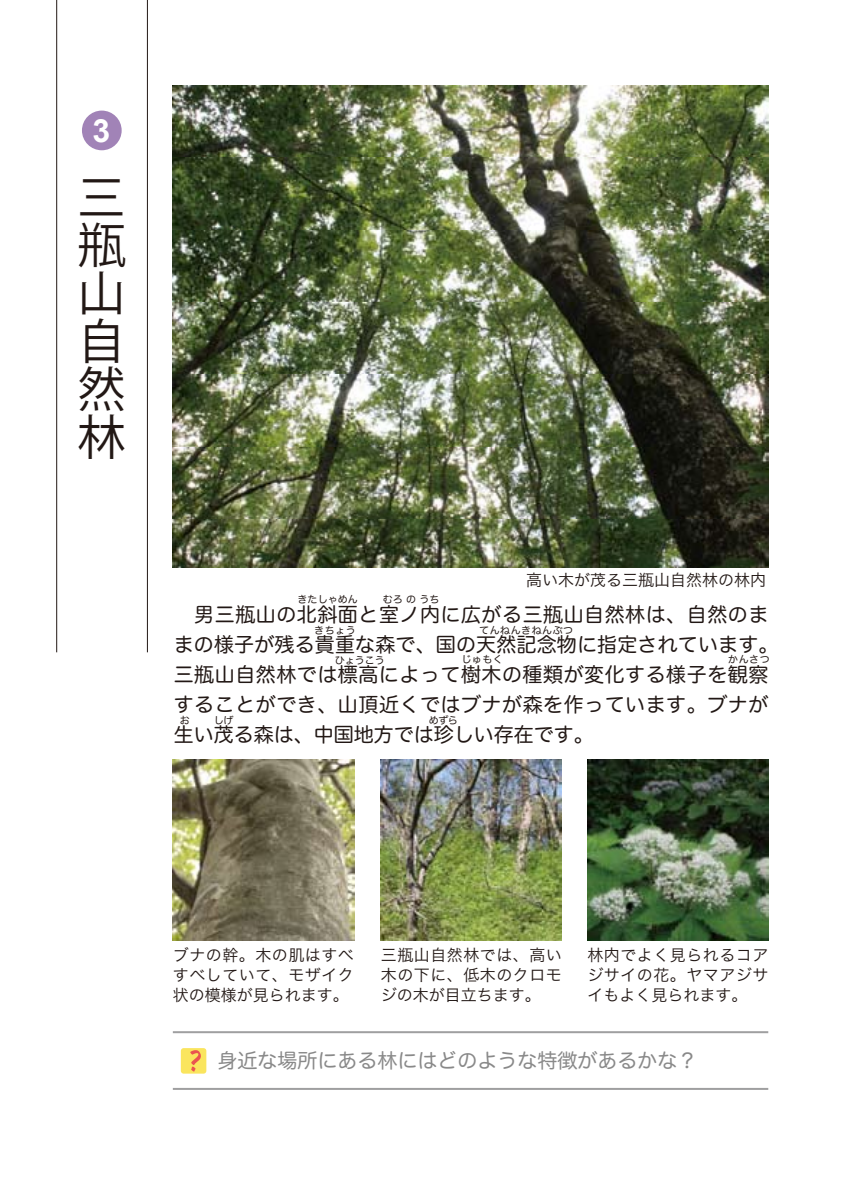
<style>
.page{position:relative;width:842px;height:1191px;background:#fff}
.page>*{position:absolute;margin:0;border:0;box-sizing:border-box;transform-origin:0 0}
.t1{font:48px/48px "Koz Go Pro";color:#221815}
.t2{font:700 32px "Arial";color:#fff}
.t3{font:20px/30px "Hira Maru Pro W4";letter-spacing:.025em;color:#221815}
.t4{font:20px "Hira Maru Pro W4";color:#898989}
.t5{font:16px/20px "Hira Kaku Pro W3";letter-spacing:.03em;color:#221815;text-align:justify}
.t6{font:16px "Hira Kaku Pro W3";color:#221815}
.t7{font:10px "Hira Maru Pro W4";letter-spacing:.05em;color:#221815}
</style>
<div class="page">
<hr style="left:147px;top:0;width:1px;height:652px;background:#221815">
<hr style="left:56px;top:0;width:1px;height:652px;background:#221815">
<div style="left:82px;top:111px;width:40px;height:39px;background:#a183b7;border-radius:50%"></div>
<hr style="left:173px;top:1031px;width:595px;height:2px;background:#9f9fa0">
<hr style="left:173px;top:1088px;width:595px;height:2px;background:#9f9fa0">
<img style="left:173px;top:85px;width:595px;height:482px">
<img style="left:380px;top:759px;width:182px;height:182px">
<img style="left:587px;top:759px;width:182px;height:182px">
<img style="left:173px;top:759px;width:181px;height:182px">
<div style="left:181px;top:1048px;width:25px;height:25px;background:#fae55e;border-radius:3px"></div>
<svg style="left:190px;top:1050px;width:11px;height:21px"></svg>
<h2 class="t2" style="left:93px;top:113px;width:19px">3</h2>
<h1 class="t1" style="left:77px;top:175px;width:49px">三瓶山自然林</h1>
<p class="t6" style="left:526px;top:566px;width:242px">高い木が茂る三瓶山自然林の林内</p>
<p class="t7" style="left:298px;top:591px;width:61px">きたしゃめん</p>
<p class="t7" style="left:383px;top:591px;width:58px">むろ の うち</p>
<p class="t7" style="left:314px;top:621px;width:43px">きちょう</p>
<p class="t7" style="left:479px;top:621px;width:95px">てんねんきねんぶつ</p>
<p class="t7" style="left:335px;top:651px;width:51px">ひょうこう</p>
<p class="t7" style="left:461px;top:651px;width:43px">じゅもく</p>
<p class="t7" style="left:728px;top:651px;width:43px">かんさつ</p>
<p class="t3" style="left:174px;top:598px;width:606px">　男三瓶山の北斜面と室ノ内に広がる三瓶山自然林は、自然のままの様子が残る貴重な森で、国の天然記念物に指定されています。三瓶山自然林では標高によって樹木の種類が変化する様子を観察することができ、山頂近くではブナが森を作っています。ブナが生い茂る森は、中国地方では珍しい存在です。</p>
<p class="t7" style="left:180px;top:711px;width:11px">お</p>
<p class="t7" style="left:214px;top:711px;width:21px">しげ</p>
<p class="t7" style="left:429px;top:711px;width:30px">めずら</p>
<p class="t5" style="left:173px;top:944px;width:182px">ブナの幹。木の肌はすべすべしていて、モザイク状の模様が見られます。</p>
<p class="t5" style="left:381px;top:943px;width:182px">三瓶山自然林では、高い木の下に、低木のクロモジの木が目立ちます。</p>
<p class="t5" style="left:587px;top:943px;width:182px">林内でよく見られるコアジサイの花。ヤマアジサイもよく見られます。</p>
<p class="t4" style="left:217px;top:1042px;width:481px">身近な場所にある林にはどのような特徴があるかな？</p>
</div>
